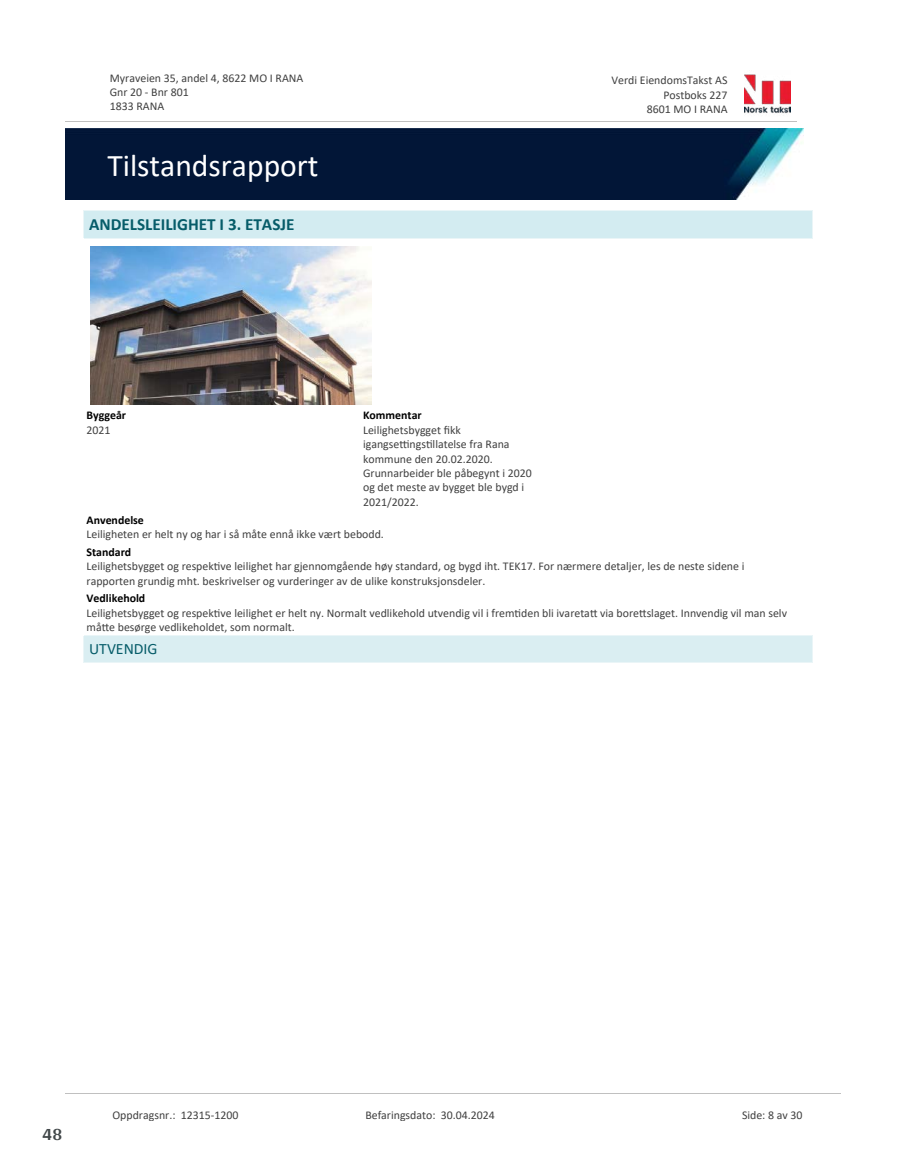
<style>
.page{position:relative;width:915px;height:1172px;background:#fff}
.page>*{position:absolute;margin:0;border:0;box-sizing:border-box;transform-origin:0 0}
.t1{font:31.65px "Calibri";color:#fff}
.t2{font:700 18px "Arya";color:#414749}
.t3{font:700 17.1px "Calibri";color:#065c69}
.t4{font:15.75px "Calibri";color:#065c69}
.t5{font:11.85px/14.4px "Calibri";color:#404040}
.t6{font:700 11.85px "Calibri";color:#000}
</style>
<div class="page">
<div style="left:84px;top:636px;width:728px;height:26px;background:#daeef2"></div>
<hr style="left:84px;top:636px;width:728px;height:1px;background:#eaf5f7">
<hr style="left:84px;top:662px;width:728px;height:1px;background:#eaf5f7">
<img style="left:91px;top:246px;width:280px;height:158px">
<div style="left:84px;top:211px;width:728px;height:27px;background:#d3ecf1"></div>
<hr style="left:84px;top:210px;width:728px;height:1px;background:#eaf5f7">
<hr style="left:84px;top:238px;width:728px;height:1px;background:#eaf5f7">
<img style="left:744px;top:74px;width:46px;height:40px">
<hr style="left:65px;top:121px;width:731px;height:1px;background:#c0c0c0">
<img style="left:65px;top:129px;width:738px;height:71px">
<hr style="left:65px;top:1093px;width:775px;height:1px;background:#c0c0c0">
<p class="t5" style="left:110px;top:70px;width:195px">Myraveien 35, andel 4, 8622 MO I RANA<br>Gnr 20 - Bnr 801<br>1833 RANA</p>
<p class="t5" style="left:611px;top:73px;width:117px">Verdi EiendomsTakst AS</p>
<p class="t5" style="left:663px;top:87px;width:66px">Postboks 227</p>
<p class="t5" style="left:646px;top:102px;width:82px">8601 MO I RANA</p>
<h1 class="t1" style="left:107px;top:143px;width:213px">Tilstandsrapport</h1>
<h3 class="t3" style="left:89px;top:212px;width:207px">ANDELSLEILIGHET I 3. ETASJE</h3>
<p class="t6" style="left:86px;top:407px;width:41px">Byggeår</p>
<p class="t5" style="left:86px;top:422px;width:26px">2021</p>
<p class="t6" style="left:363px;top:407px;width:60px">Kommentar</p>
<p class="t5" style="left:363px;top:422px;width:170px">Leilighetsbygget 昀椀kk<br>igangse琀紀ngs琀椀llatelse fra Rana kommune den 20.02.2020.<br>Grunnarbeider ble påbegynt i 2020 og det meste av bygget ble bygd i<br>2021/2022.</p>
<p class="t6" style="left:86px;top:511px;width:59px">Anvendelse</p>
<p class="t5" style="left:86px;top:527px;width:299px">Leiligheten er helt ny og har i så måte ennå ikke vært bebodd.</p>
<p class="t6" style="left:86px;top:543px;width:46px">Standard</p>
<p class="t5" style="left:86px;top:559px;width:659px">Leilighetsbygget og respek琀椀ve leilighet har gjennomgående høy standard, og bygd iht. TEK17. For nærmere detaljer, les de neste sidene i rapporten grundig mht. beskrivelser og vurderinger av de ulike konstruksjonsdeler.</p>
<p class="t6" style="left:86px;top:590px;width:60px">Vedlikehold</p>
<p class="t5" style="left:86px;top:605px;width:701px">Leilighetsbygget og respek琀椀ve leilighet er helt ny. Normalt vedlikehold utvendig vil i frem琀椀den bli ivareta琀琀 via bore琀琀slaget. Innvendig vil man selv må琀琀e besørge vedlikeholdet, som normalt.</p>
<h3 class="t4" style="left:89px;top:638px;width:70px">UTVENDIG</h3>
<h2 class="t2" style="left:43px;top:1123px;width:21px">48</h2>
<p class="t5" style="left:112px;top:1107px;width:127px">Oppdragsnr.: 12315-1200</p>
<p class="t5" style="left:365px;top:1107px;width:131px">Befaringsdato: 30.04.2024</p>
<p class="t5" style="left:741px;top:1107px;width:62px">Side: 8 av 30</p>
</div>
